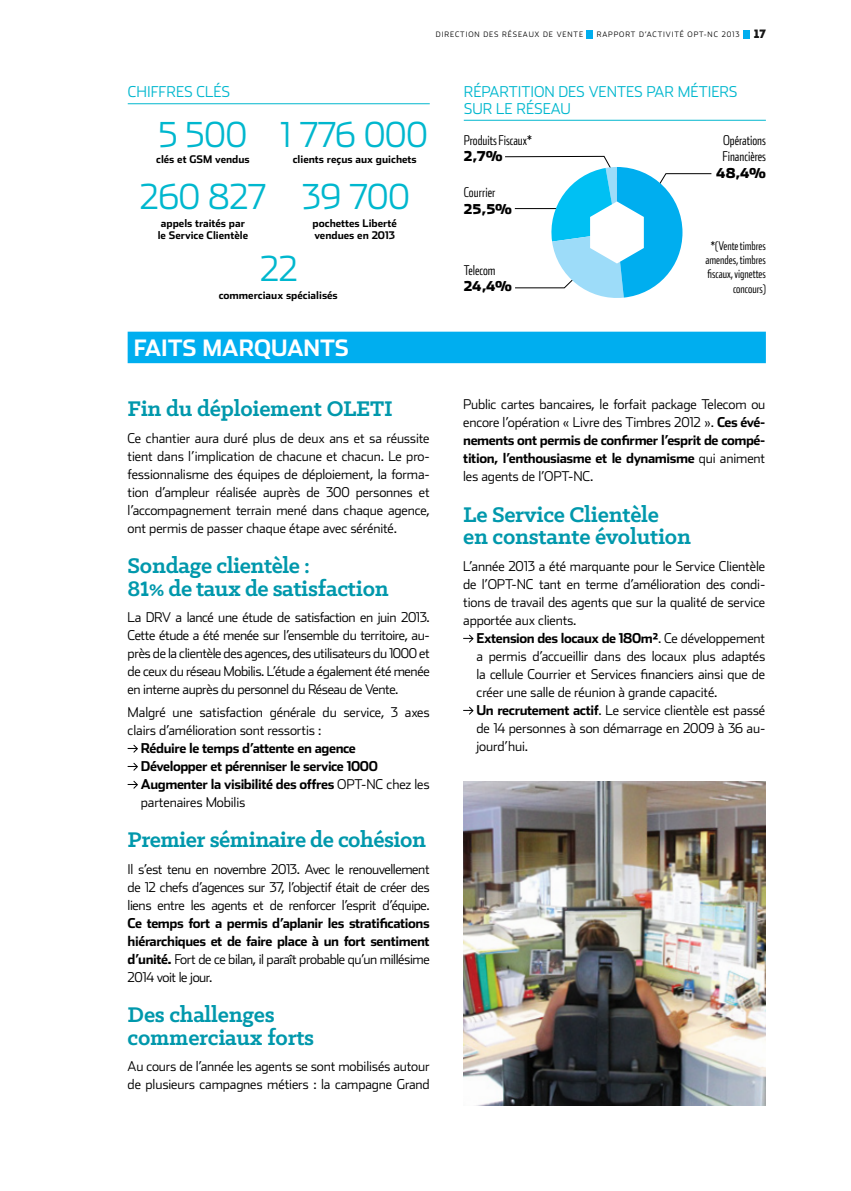
<style>
.page{position:relative;width:851px;height:1191px;background:#fff}
.page>*{position:absolute;margin:0;border:0;box-sizing:border-box;transform-origin:0 0}
.t1{font:300 34.5px "Stainless";color:#00b7ce}
.t2{font:700 24px/22.5px "Klinic Slab";letter-spacing:-.01em;color:#0098ac}
.t3{font:700 22.5px "Stainless";color:#fff}
.t4{font:300 15px "Stainless";color:#00b7ce}
.t5{font:300 13.5px/18px "Stainless";letter-spacing:-.01em;color:#000;text-align:justify}
.t6{font:700 13.5px/18px "Stainless";letter-spacing:-.03em;color:#000}
.t7{font:300 13.5px/18px "Stainless";letter-spacing:-.03em;color:#000}
.t8{font:300 13.5px/16.5px "Stainless Comp";color:#000}
.t9{font:900 13.5px "Stainless";color:#000}
.t10{font:300 12px/14.4px "Stainless Comp";color:#000;text-align:right}
.t11{font:700 10.5px/12.6px "Stainless";color:#000;text-align:center}
.t12{font:300 7.5px "Stainless";letter-spacing:.12em;color:#000}
.s1{font-family:"Intro Inline";font-weight:400;font-size:12px}
.s2{font-size:30.3px}
.s3{font-weight:300}
.s4{font-weight:700}
</style>
<div class="page">
<div style="left:586px;top:30px;width:7px;height:9px;background:#00aeef"></div>
<div style="left:743px;top:30px;width:7px;height:9px;background:#00aeef"></div>
<div style="left:128px;top:332px;width:637px;height:31px;background:#00aeef"></div>
<img style="left:463px;top:781px;width:302px;height:325px">
<hr style="left:463px;top:120px;width:302px;height:1px;background:#00b7ce">
<svg style="left:505px;top:156px;width:207px;height:142px"></svg>
<svg style="left:128px;top:744px;width:10px;height:9px"></svg>
<svg style="left:128px;top:762px;width:10px;height:9px"></svg>
<svg style="left:128px;top:780px;width:10px;height:9px"></svg>
<svg style="left:463px;top:634px;width:11px;height:9px"></svg>
<svg style="left:463px;top:706px;width:11px;height:9px"></svg>
<hr style="left:128px;top:103px;width:301px;height:1px;background:#00b7ce">
<p class="t12" style="left:436px;top:30px;width:149px">Direction des réseaux de vente</p>
<p class="t12" style="left:596px;top:30px;width:97px">rapport d’activité OPT</p>
<p class="t12" style="left:703px;top:30px;width:64px">-nc 2013 <span class="s1">17</span></p>
<p class="t4" style="left:128px;top:83px;width:104px">ch iffres clés</p>
<h1 class="t1" style="left:159px;top:114px;width:89px">5 500</h1>
<p class="t11" style="left:156px;top:153px;width:95px">clés et GSM vendus</p>
<h1 class="t1" style="left:280px;top:114px;width:149px">1 776 000</h1>
<p class="t11" style="left:293px;top:153px;width:125px">clients reçus aux guichets</p>
<h1 class="t1" style="left:140px;top:176px;width:127px">260 827</h1>
<p class="t11" style="left:158px;top:216px;width:92px">appels traités par le Service Clientèle</p>
<p class="t11" style="left:312px;top:216px;width:86px;text-align:left">pochettes Liberté vendues en 2013</p>
<h1 class="t1" style="left:302px;top:176px;width:109px">39 700</h1>
<h1 class="t1" style="left:260px;top:248px;width:39px">22</h1>
<p class="t11" style="left:219px;top:288px;width:120px">commerciaux spécialisés</p>
<h3 class="t3" style="left:134px;top:334px;width:216px">FAITS MARQUANTS</h3>
<p class="t4" style="left:463px;top:83px;width:27px">RéPARTITION</p>
<p class="t4" style="left:558px;top:83px;width:10px">DES</p>
<p class="t4" style="left:588px;top:83px;width:10px">VENTES</p>
<p class="t4" style="left:646px;top:83px;width:10px">PAR</p>
<p class="t4" style="left:677px;top:83px;width:30px">MéTIERS</p>
<p class="t4" style="left:463px;top:99px;width:11px">SUR</p>
<p class="t4" style="left:496px;top:99px;width:48px">LE RéSEAU</p>
<p class="t8" style="left:463px;top:132px;width:70px">Produits Fiscaux*</p>
<p class="t9" style="left:463px;top:148px;width:40px">2,7%</p>
<p class="t8" style="left:722px;top:132px;width:45px">Opérations<br>Financières</p>
<p class="t9" style="left:716px;top:164px;width:51px">48,4%</p>
<p class="t8" style="left:463px;top:184px;width:33px">Courrier</p>
<p class="t9" style="left:463px;top:200px;width:50px">25,5%</p>
<p class="t8" style="left:463px;top:261px;width:33px">Telecom</p>
<p class="t9" style="left:463px;top:278px;width:50px">24,4%</p>
<p class="t10" style="left:705px;top:238px;width:62px">*(Vente timbres amendes, timbres fiscaux, vignettes concours)</p>
<h2 class="t2" style="left:128px;top:397px;width:213px">Fin du déploiement OLETI</h2>
<p class="t5" style="left:128px;top:429px;width:303px">Ce chantier aura duré plus de deux ans et sa réussite tient dans l’implication de chacune et chacun. Le pro&shy;fessionnalisme des équipes de déploiement, la forma&shy;tion d’ampleur réalisée auprès de 300 personnes et l’accompagnement terrain mené dans chaque agence, ont permis de passer chaque étape avec sérénité.</p>
<h2 class="t2" style="left:128px;top:554px;width:262px">Sondage clientèle :<br>8<span class="s2">1</span>% de taux de satisfaction</h2>
<p class="t5" style="left:128px;top:608px;width:28px">La DRV</p>
<p class="t7" style="left:128px;top:608px;width:303px;text-indent:48px">a lancé une étude de satisfaction en juin 2013.<br>Cette étude a été menée sur l’ensemble du territoire, au&shy;près de la clientèle des agences, des utilisateurs du 1000 et de ceux du réseau Mobilis. L’étude a également été menée en interne auprès du personnel du Réseau de Vente.</p>
<p class="t5" style="left:128px;top:702px;width:303px">Malgré une satisfaction générale du service, 3 axes clairs d’amélioration sont ressortis :</p>
<p class="t6" style="left:141px;top:738px;width:290px">Réduire le temps d’attente en agence<br>Développer et pérenniser le service 1000<br>Augmenter la visibilité des offres <span class="s3">OPT-NC chez les partenaires Mobilis</span></p>
<h2 class="t2" style="left:128px;top:828px;width:300px">Premier séminaire de cohésion</h2>
<p class="t5" style="left:128px;top:859px;width:303px">I l s’est tenu en novembre 2013. Avec le renouvellement de 12 chefs d’agences sur 37, l’objectif était de créer des liens entre les agents et de renforcer l’esprit d’équipe.</p>
<p class="t6" style="left:128px;top:913px;width:303px;text-align:justify">Ce temps fort a permis d’aplanir les stratifications hiérarchiques et de faire place à un fort sentiment d’unité. <span class="s3">Fort de ce bilan, il paraît probable qu’un millésime 2014 voit le jour.</span></p>
<h2 class="t2" style="left:128px;top:1003px;width:188px">Des challenges commerciaux forts</h2>
<p class="t5" style="left:128px;top:1057px;width:303px">Au cours de l’année les agents se sont mobilisés autour de plusieurs campagnes métiers : la campagne Grand</p>
<p class="t5" style="left:463px;top:395px;width:303px">Public cartes bancaires, le forfait package Telecom ou encore l’opération « Livre des Timbres 2012 ». <span class="s4">Ces évé&shy;nements ont permis de confirmer l’esprit de compé&shy;tition, l’enthousiasme et le dynamisme</span> qui animent les agents de l’OPT-NC.</p>
<h2 class="t2" style="left:463px;top:502px;width:229px">Le Service Clientèle<br>en constante évolution</h2>
<p class="t5" style="left:463px;top:556px;width:303px">L’année 2013 a été marquante pour le Service Clientèle de l’OPT-NC tant en terme d’amélioration des condi&shy;tions de travail des agents que sur la qualité de service apportée aux clients.</p>
<p class="t5" style="left:476px;top:628px;width:290px;text-align:left"><span class="s4">Extension des locaux de 180m²</span>. Ce développement a permis d’accueillir dans des locaux plus adaptés la cellule Courrier et Services financiers ainsi que de créer une salle de réunion à grande capacité.<br><span class="s4">Un recrutement actif</span>. Le service clientèle est passé de 14 personnes à son démarrage en 2009 à 36 au&shy;jourd’hui.</p>
</div>
